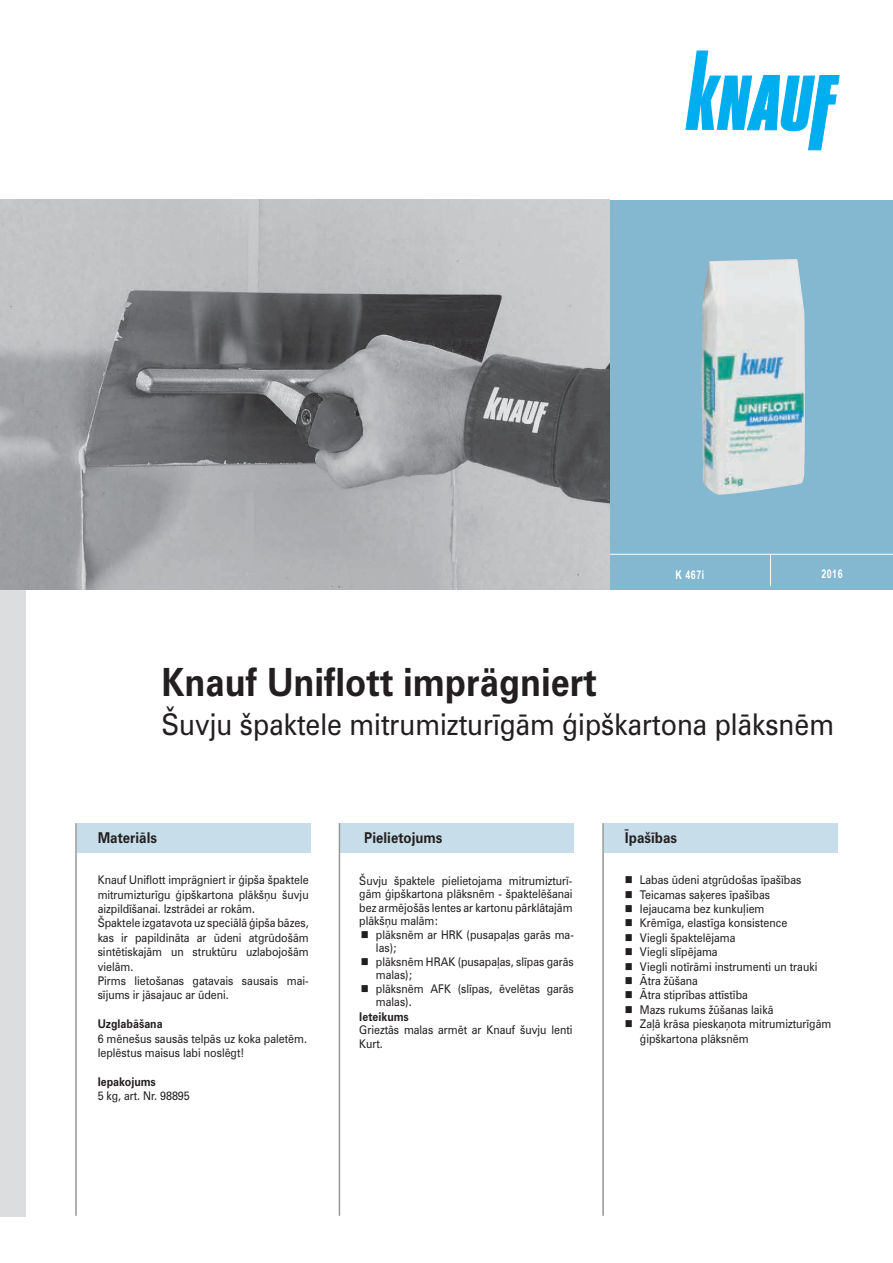
<style>
.page{position:relative;width:893px;height:1263px;background:#fff}
.page>*{position:absolute;margin:0;border:0;box-sizing:border-box;transform-origin:0 0}
.t1{font:700 39px "Zurich CE";color:#231f20;scale:.9 1}
.t2{font:30px "Zurich CE";color:#231f20;scale:.9 1}
.t3{font:700 15px "Zurich CE";color:#231f20;scale:.9 1}
.t4{font:12px/14.4px "Zurich CE";color:#231f20;scale:.9 1}
.t5{font:700 12px "Zurich CE";color:#231f20;scale:.9 1}
.t6{font:700 12px "Arial Narrow";letter-spacing:.05em;color:#fff;scale:.9 1}
.t7{font:12px "Wingdings";color:#231f20;scale:.9 1}
</style>
<div class="page">
<div style="left:607px;top:200px;width:286px;height:390px;background:#83b8d0"></div>
<div style="left:0;top:586px;width:26px;height:631px;background:#dcddde"></div>
<img style="left:0;top:200px;width:610px;height:389px">
<svg style="left:685px;top:51px;width:154px;height:99px"></svg>
<hr style="left:610px;top:554px;width:283px;height:1px;background:#fff">
<hr style="left:770px;top:554px;width:1px;height:32px;background:#fff">
<div style="left:604px;top:823px;width:234px;height:30px;background:#c7deea"></div>
<div style="left:340px;top:823px;width:234px;height:30px;background:#c7deea"></div>
<div style="left:77px;top:823px;width:234px;height:30px;background:#c7deea"></div>
<hr style="left:75px;top:823px;width:2px;height:393px;background:#949698">
<hr style="left:339px;top:823px;width:1px;height:393px;background:#949698">
<hr style="left:602px;top:823px;width:2px;height:393px;background:#949698">
<img style="left:701px;top:259px;width:92px;height:232px">
<p class="t6" style="left:675px;top:565px;width:33px">K 467i</p>
<p class="t6" style="left:821px;top:565px;width:25px">2016</p>
<h1 class="t1" style="left:162px;top:658px;width:485px">Knauf Uniflott imprägniert</h1>
<h2 class="t2" style="left:162px;top:706px;width:749px">Šuvju špaktele mitrumizturīgām ģipškartona plāksnēm</h2>
<p class="t3" style="left:98px;top:828px;width:67px">Materiāls</p>
<p class="t4" style="left:98px;top:872px;width:236px">Knauf Uniflott imprägniert ir ģipša špaktele mitrumizturīgu ģipškartona plākšņu šuvju aizpildīšanai. Izstrādei ar rokām.<br>Špaktele izgatavota uz speciālā ģipša bāzes, kas ir papildināta ar ūdeni atgrūdošām sintētiskajām un struktūru uzlabojošām vielām.<br>Pirms lietošanas gatavais sausais mai&shy;sījums ir jāsajauc ar ūdeni.</p>
<p class="t5" style="left:98px;top:1016px;width:74px">Uzglabāšana</p>
<p class="t4" style="left:98px;top:1031px;width:234px">6 mēnešus sausās telpās uz koka paletēm.<br>Ieplēstus maisus labi noslēgt!</p>
<p class="t5" style="left:98px;top:1074px;width:66px">Iepakojums</p>
<p class="t4" style="left:98px;top:1088px;width:104px">5 kg, art. Nr. 98895</p>
<p class="t3" style="left:364px;top:828px;width:88px">Pielietojums</p>
<p class="t3" style="left:625px;top:828px;width:60px">Īpašības</p>
<p class="t4" style="left:359px;top:873px;width:238px;line-height:13.5px;text-align:justify">Šuvju špaktele pielietojama mitrumizturī&shy;gām ģipškartona plāksnēm - špaktelēšanai bez armējošās lentes ar kartonu pārklātajām plākšņu malām:</p>
<p class="t7" style="left:361px;top:928px;width:10px">■</p>
<p class="t7" style="left:361px;top:955px;width:10px">■</p>
<p class="t7" style="left:361px;top:982px;width:10px">■</p>
<p class="t5" style="left:359px;top:1009px;width:57px">Ieteikums</p>
<p class="t4" style="left:359px;top:1023px;width:238px;line-height:13.5px">Grieztās malas armēt ar Knauf šuvju lenti<br>Kurt.</p>
<p class="t4" style="left:625px;top:873px;width:198px">■ Labas ūdeni atgrūdošas īpašības</p>
<p class="t4" style="left:625px;top:887px;width:163px">■ Teicamas saķeres īpašības</p>
<p class="t4" style="left:625px;top:901px;width:157px">■ Iejaucama bez kunkuļiem</p>
<p class="t4" style="left:625px;top:916px;width:182px">■ Krēmīga, elastīga konsistence</p>
<p class="t4" style="left:625px;top:930px;width:124px">■ Viegli špaktelējama</p>
<p class="t4" style="left:625px;top:945px;width:105px">■ Viegli slīpējama</p>
<p class="t4" style="left:625px;top:959px;width:215px">■ Viegli notīrāmi instrumenti un trauki</p>
<p class="t4" style="left:625px;top:973px;width:83px">■ Ātra žūšana</p>
<p class="t4" style="left:625px;top:988px;width:138px">■ Ātra stiprības attīstība</p>
<p class="t4" style="left:625px;top:1002px;width:166px">■ Mazs rukums žūšanas laikā</p>
<p class="t4" style="left:640px;top:1017px;width:214px;text-indent:-15px">■ Zaļā krāsa pieskaņota mitrumizturīgām ģipškartona plāksnēm</p>
<p class="t4" style="left:376px;top:927px;width:221px;line-height:13.5px">plāksnēm ar HRK (pusapaļas garās ma&shy;las);<br>plāksnēm HRAK (pusapaļas, slīpas garās malas);<br>plāksnēm AFK (slīpas, ēvelētas garās malas).</p>
</div>
